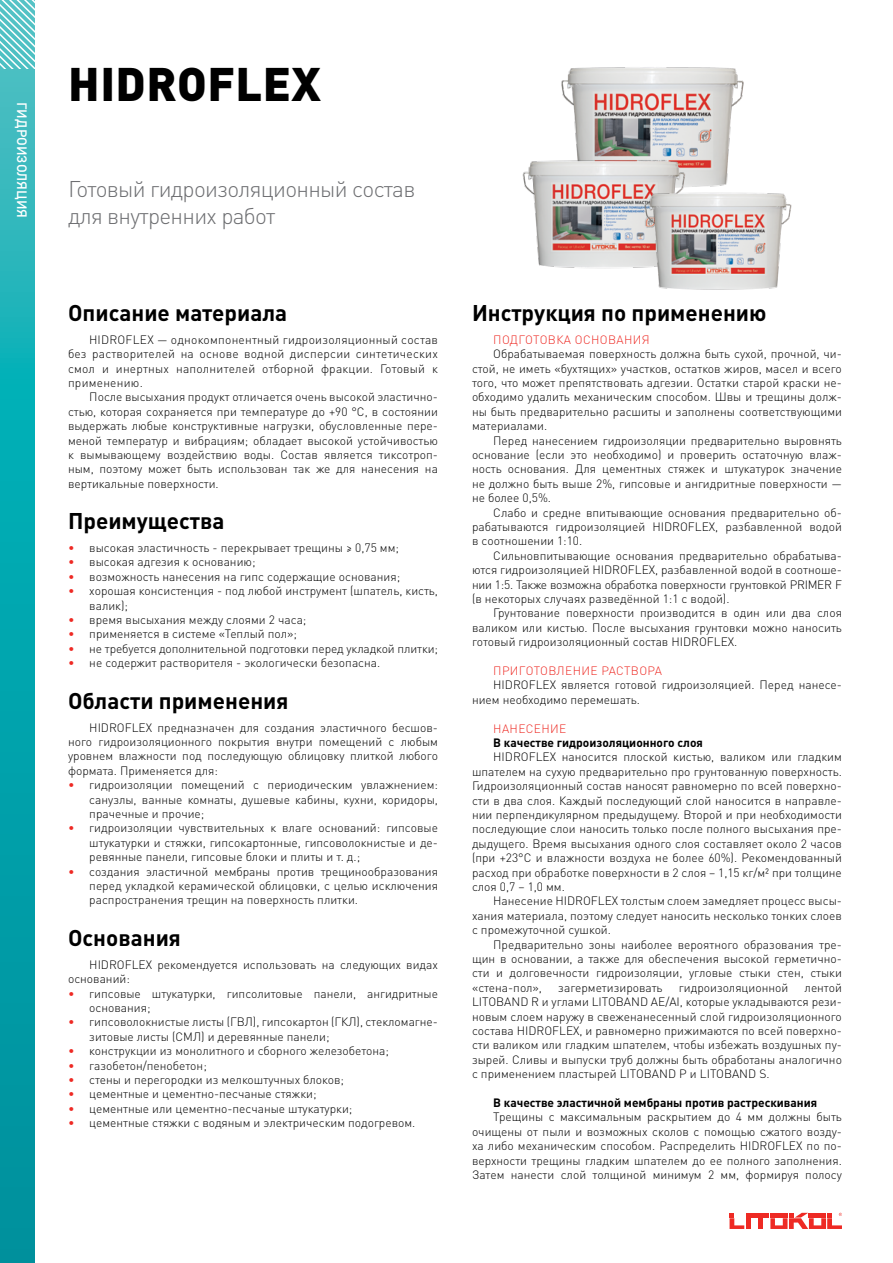
<style>
.page{position:relative;width:893px;height:1263px;background:#fff}
.page>*{position:absolute;margin:0;border:0;box-sizing:border-box;transform-origin:0 0}
.t1{font:900 46.5px "DIN Pro";letter-spacing:.01em;color:#000}
.t2{font:700 22.5px "DIN Pro";color:#000}
.t3{font:300 22.5px/27px "DIN Pro";letter-spacing:-.03em;color:#6d6e71}
.t4{font:500 13.5px "DIN Pro";color:#fff}
.t5{font:300 12px/14.4px "DIN Pro";color:#000;text-align:justify}
.t6{font:700 12px "DIN Pro";color:#000}
.t7{font:300 12px "DIN Pro";letter-spacing:.03em;color:#ee2a24}
.s1{color:#ee2a24}
</style>
<div class="page">
<hr style="left:752px;top:1213px;width:17px;height:4px;background:#ee2a24">
<div style="left:758px;top:1218px;width:5px;height:11px;background:#ee2a24"></div>
<svg style="left:730px;top:1213px;width:20px;height:16px"></svg>
<svg style="left:770px;top:1213px;width:72px;height:16px"></svg>
<svg style="left:0;top:68px;width:34px;height:1195px;background:#0ca6ae"></svg>
<svg style="left:0;top:0;width:34px;height:68px;background:#81d2d4"></svg>
<img style="left:561px;top:67px;width:183px;height:120px">
<img style="left:522px;top:157px;width:165px;height:112px">
<img style="left:643px;top:189px;width:149px;height:101px">
<p class="t4" style="left:31px;top:102px;width:118px;rotate:90deg">ГИДРОИЗОЛЯЦИЯ</p>
<h1 class="t1" style="left:68px;top:53px;width:254px">HIDROFLEX</h1>
<h2 class="t3" style="left:68px;top:174px;width:349px">Готовый гидроизоляционный состав для внутренних работ</h2>
<h2 class="t2" style="left:68px;top:297px;width:221px">Описание материала</h2>
<p class="t5" style="left:68px;top:332px;width:371px;text-indent:21px">HIDROFLEX — однокомпонентный гидроизоляционный состав без растворителей на основе водной дисперсии синтетических смол и инертных наполнителей отборной фракции. Готовый к применению.</p>
<p class="t5" style="left:68px;top:389px;width:371px;text-indent:21px">После высыхания продукт отличается очень высокой эластично&shy;стью, которая сохраняется при температуре до +90 °С, в состоянии выдержать любые конструктивные нагрузки, обусловленные пере&shy;меной температур и вибрациям; обладает высокой устойчивостью к вымывающему воздействию воды. Состав является тиксотроп&shy;ным, поэтому может быть использован так же для нанесения на вертикальные поверхности.</p>
<h2 class="t2" style="left:68px;top:506px;width:158px">Преимущества</h2>
<p class="t5" style="left:68px;top:540px;width:332px"><span class="s1">•</span> высокая эластичность - перекрывает трещины ≥ 0,75 мм;</p>
<p class="t5" style="left:68px;top:554px;width:189px"><span class="s1">•</span> высокая адгезия к основанию;</p>
<p class="t5" style="left:68px;top:569px;width:334px"><span class="s1">•</span> возможность нанесения на гипс содержащие основания;</p>
<p class="t5" style="left:89px;top:583px;width:350px;text-indent:-21px"><span class="s1">•</span> хорошая консистенция - под любой инструмент (шпатель, кисть, валик);</p>
<p class="t5" style="left:68px;top:612px;width:240px"><span class="s1">•</span> время высыхания между слоями 2 часа;</p>
<p class="t5" style="left:68px;top:626px;width:230px"><span class="s1">•</span> применяется в системе «Теплый пол»;</p>
<p class="t5" style="left:68px;top:641px;width:371px"><span class="s1">•</span> не требуется дополнительной подготовки перед укладкой плитки;</p>
<p class="t5" style="left:68px;top:655px;width:314px"><span class="s1">•</span> не содержит растворителя - экологически безопасна.</p>
<h2 class="t2" style="left:68px;top:685px;width:222px">Области применения</h2>
<p class="t5" style="left:68px;top:719px;width:371px;text-indent:21px">HIDROFLEX предназначен для создания эластичного бесшов&shy;ного гидроизоляционного покрытия внутри помещений с любым уровнем влажности под последующую облицовку плиткой любого формата. Применяется для:</p>
<p class="t5" style="left:89px;top:777px;width:350px;text-indent:-21px"><span class="s1">•</span> гидроизоляции помещений с периодическим увлажнением: санузлы, ванные комнаты, душевые кабины, кухни, коридоры, прачечные и прочие;</p>
<p class="t5" style="left:89px;top:820px;width:350px;text-indent:-21px"><span class="s1">•</span> гидроизоляции чувствительных к влаге оснований: гипсовые штукатурки и стяжки, гипсокартонные, гипсоволокнистые и де&shy;ревянные панели, гипсовые блоки и плиты и т. д.;</p>
<p class="t5" style="left:89px;top:863px;width:350px;text-indent:-21px"><span class="s1">•</span> создания эластичной мембраны против трещинообразования перед укладкой керамической облицовки, с целью исключения распространения трещин на поверхность плитки.</p>
<h2 class="t2" style="left:68px;top:922px;width:114px">Основания</h2>
<p class="t5" style="left:68px;top:957px;width:371px;text-indent:21px">HIDROFLEX рекомендуется использовать на следующих видах оснований:</p>
<p class="t5" style="left:89px;top:985px;width:350px;text-indent:-21px"><span class="s1">•</span> гипсовые штукатурки, гипсолитовые панели, ангидритные основания;</p>
<p class="t5" style="left:89px;top:1014px;width:350px;text-indent:-21px"><span class="s1">•</span> гипсоволокнистые листы (ГВЛ), гипсокартон (ГКЛ), стекломагне&shy;зитовые листы (СМЛ) и деревянные панели;</p>
<p class="t5" style="left:68px;top:1043px;width:323px"><span class="s1">•</span> конструкции из монолитного и сборного железобетона;</p>
<p class="t5" style="left:68px;top:1057px;width:140px"><span class="s1">•</span> газобетон/пенобетон;</p>
<p class="t5" style="left:68px;top:1072px;width:277px"><span class="s1">•</span> стены и перегородки из мелкоштучных блоков;</p>
<p class="t5" style="left:68px;top:1086px;width:250px"><span class="s1">•</span> цементные и цементно-песчаные стяжки;</p>
<p class="t5" style="left:68px;top:1101px;width:286px"><span class="s1">•</span> цементные или цементно-песчаные штукатурки;</p>
<p class="t5" style="left:68px;top:1115px;width:349px"><span class="s1">•</span> цементные стяжки с водяным и электрическим подогревом.</p>
<h2 class="t2" style="left:472px;top:297px;width:296px">Инструкция по применению</h2>
<p class="t7" style="left:493px;top:331px;width:158px">ПОДГОТОВКА ОСНОВАНИЯ</p>
<p class="t5" style="left:472px;top:346px;width:371px;text-indent:21px">Обрабатываемая поверхность должна быть сухой, прочной, чи&shy;стой, не иметь «бухтящих» участков, остатков жиров, масел и всего того, что может препятствовать адгезии. Остатки старой краски не&shy;обходимо удалить механическим способом. Швы и трещины долж&shy;ны быть предварительно расшиты и заполнены соответствующими материалами.</p>
<p class="t5" style="left:472px;top:432px;width:371px;text-indent:21px">Перед нанесением гидроизоляции предварительно выровнять основание (если это необходимо) и проверить остаточную влаж&shy;ность основания. Для цементных стяжек и штукатурок значение не должно быть выше 2%, гипсовые и ангидритные поверхности — не более 0,5%.</p>
<p class="t5" style="left:472px;top:504px;width:371px;text-indent:21px">Слабо и средне впитывающие основания предварительно об&shy;рабатываются гидроизоляцией HIDROFLEX, разбавленной водой в соотношении 1:10.</p>
<p class="t5" style="left:472px;top:548px;width:371px;text-indent:21px">Сильновпитывающие основания предварительно обрабатыва&shy;ются гидроизоляцией HIDROFLEX, разбавленной водой в соотноше&shy;нии 1:5. Также возможна обработка поверхности грунтовкой PRIMER F (в некоторых случаях разведённой 1:1 с водой).</p>
<p class="t5" style="left:472px;top:605px;width:371px;text-indent:21px">Грунтование поверхности производится в один или два слоя валиком или кистью. После высыхания грунтовки можно наносить готовый гидроизоляционный состав HIDROFLEX.</p>
<p class="t7" style="left:493px;top:662px;width:170px">ПРИГОТОВЛЕНИЕ РАСТВОРА</p>
<p class="t5" style="left:472px;top:677px;width:371px;text-indent:21px">HIDROFLEX является готовой гидроизоляцией. Перед нанесе&shy;нием необходимо перемешать.</p>
<p class="t7" style="left:493px;top:720px;width:75px">НАНЕСЕНИЕ</p>
<p class="t6" style="left:493px;top:734px;width:211px">В качестве гидроизоляционного слоя</p>
<p class="t5" style="left:472px;top:749px;width:371px;text-indent:21px">HIDROFLEX наносится плоской кистью, валиком или гладким шпателем на сухую предварительно про грунтованную поверхность.<br>Гидроизоляционный состав наносят равномерно по всей поверхно&shy;сти в два слоя. Каждый последующий слой наносится в направле&shy;нии перпендикулярном предыдущему. Второй и при необходимости последующие слои наносить только после полного высыхания пре&shy;дыдущего. Время высыхания одного слоя составляет около 2 часов (при +23°C и влажности воздуха не более 60%). Рекомендованный расход при обработке поверхности в 2 слоя – 1,15 кг/м² при толщине слоя 0,7 – 1,0 мм.</p>
<p class="t5" style="left:472px;top:893px;width:371px;text-indent:21px">Нанесение HIDROFLEX толстым слоем замедляет процесс высы&shy;хания материала, поэтому следует наносить несколько тонких слоев с промежуточной сушкой.</p>
<p class="t5" style="left:472px;top:936px;width:371px;text-indent:21px">Предварительно зоны наиболее вероятного образования тре&shy;щин в основании, а также для обеспечения высокой герметично&shy;сти и долговечности гидроизоляции, угловые стыки стен, стыки «стена-пол»,</p>
<p class="t5" style="left:472px;top:980px;width:371px;text-indent:333px">лентой LITOBAND R и углами LITOBAND AE/AI, которые укладываются рези&shy;новым слоем наружу в свеженанесенный слой гидроизоляционного состава HIDROFLEX, и равномерно прижимаются по всей поверхно&shy;сти валиком или гладким шпателем, чтобы избежать воздушных пу&shy;зырей. Сливы и выпуски труб должны быть обработаны аналогично с применением пластырей LITOBAND P и LITOBAND S.</p>
<p class="t6" style="left:493px;top:1094px;width:325px">В качестве эластичной мембраны против растрескивания</p>
<p class="t5" style="left:472px;top:1109px;width:371px;text-indent:21px">Трещины с максимальным раскрытием до 4 мм должны быть очищены от пыли и возможных сколов с помощью сжатого возду&shy;ха либо механическим способом. Распределить HIDROFLEX по по&shy;верхности трещины гладким шпателем до ее полного заполнения.<br>Затем нанести слой толщиной минимум 2 мм, формируя полосу</p>
<p class="t5" style="left:558px;top:980px;width:106px">загерметизировать</p>
<p class="t5" style="left:679px;top:980px;width:111px">гидроизоляционной</p>
</div>
